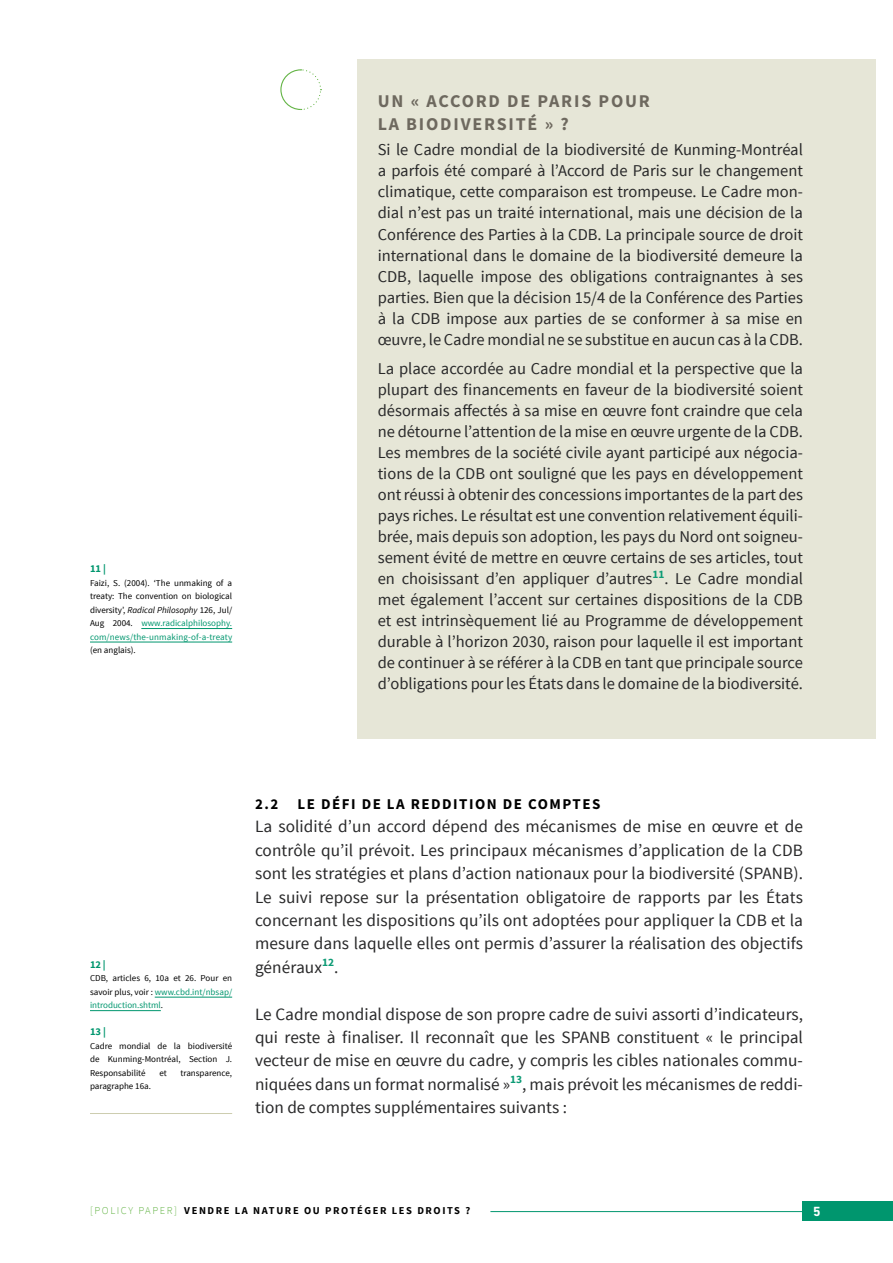
<style>
.page{position:relative;width:893px;height:1263px;background:#fff}
.page>*{position:absolute;margin:0;border:0;box-sizing:border-box;transform-origin:0 0}
.t1{font:700 18px/23.4px "Fiantext";letter-spacing:.1em;color:#6e695f}
.t2{font:17.25px/23.4px "Source Sans Pro";color:#282829;text-align:justify}
.t3{font:16.5px/21px "Source Sans Pro";color:#282829;text-align:justify}
.t4{font:700 15px "Fiantext";letter-spacing:.1em;color:#000}
.t5{font:700 13.5px "DIN Next LT Pro";color:#fff}
.t6{font:700 10.5px "Source Sans Pro";letter-spacing:.15em;color:#000}
.t7{font:700 10.5px "Source Sans Pro";color:#00966e}
.t8{font:9px/13.5px "Source Sans Pro";color:#000;text-align:justify}
.s1{font-style:italic}
.s2{color:#00966e}
.s3{font-weight:300;color:#64b446}
</style>
<div class="page">
<div style="left:803px;top:1201px;width:90px;height:20px;background:#00966e"></div>
<hr style="left:490px;top:1211px;width:314px;height:1px;background:#00966e">
<div style="left:357px;top:59px;width:519px;height:680px;background:#e6e6d7"></div>
<svg style="left:280px;top:69px;width:42px;height:41px"></svg>
<hr style="left:141px;top:628px;width:91px;height:1px;background:#00966e">
<hr style="left:90px;top:642px;width:142px;height:1px;background:#00966e">
<hr style="left:155px;top:997px;width:77px;height:1px;background:#00966e">
<hr style="left:90px;top:1010px;width:71px;height:1px;background:#00966e">
<hr style="left:90px;top:1113px;width:142px;height:1px;background:#cdcdaf">
<p class="t7" style="left:90px;top:562px;width:18px">11 |</p>
<p class="t8" style="left:90px;top:576px;width:144px">Faizi, S. (2004). ‘The unmaking of a treaty: The convention on biological diversity’, <span class="s1">Radical Philosophy</span> 126, Jul/ Aug 2004. <span class="s2">www.radicalphilosophy. com/news/the-unmaking-of-a-treaty</span></p>
<p class="t8" style="left:90px;top:644px;width:47px">(en anglais).</p>
<p class="t1" style="left:378px;top:89px;width:274px">UN « ACCORD DE PARIS POUR<br>LA BIODIVERSITÉ » ?</p>
<p class="t3" style="left:378px;top:140px;width:427px">Si le Cadre mondial de la biodiversité de Kunming-Montréal a parfois été comparé à l’Accord de Paris sur le changement climatique, cette comparaison est trompeuse. Le Cadre mon&shy;dial n’est pas un traité international, mais une décision de la Conférence des Parties à la CDB. La principale source de droit international dans le domaine de la biodiversité demeure la CDB, laquelle impose des obligations contraignantes à ses parties. Bien que la décision 15/4 de la Conférence des Parties à la CDB impose aux parties de se conformer à sa mise en œuvre, le Cadre mondial ne se substitue en aucun cas à la CDB.</p>
<p class="t3" style="left:378px;top:358px;width:427px">La place accordée au Cadre mondial et la perspective que la plupart des financements en faveur de la biodiversité soient désormais affectés à sa mise en œuvre font craindre que cela ne détourne l’attention de la mise en œuvre urgente de la CDB.<br>Les membres de la société civile ayant participé aux négocia&shy;tions de la CDB ont souligné que les pays en développement ont réussi à obtenir des concessions importantes de la part des pays riches. Le résultat est une convention relativement équili&shy;brée, mais depuis son adoption, les pays du Nord ont soigneu&shy;sement évité de mettre en œuvre certains de ses articles, tout en choisissant d’en appliquer d’autres<sup>11</sup>. Le Cadre mondial met également l’accent sur certaines dispositions de la CDB et est intrinsèquement lié au Programme de développement durable à l’horizon 2030, raison pour laquelle il est important de continuer à se référer à la CDB en tant que principale source d’obligations pour les États dans le domaine de la biodiversité.</p>
<p class="t7" style="left:90px;top:958px;width:17px">12|</p>
<p class="t8" style="left:90px;top:972px;width:144px">CDB, articles 6, 10a et 26. Pour en savoir plus, voir : <span class="s2">www.cbd.int/nbsap/ introduction.shtml</span>.</p>
<p class="t7" style="left:90px;top:1025px;width:18px">13 |</p>
<p class="t8" style="left:90px;top:1039px;width:144px">Cadre mondial de la biodiversité de Kunming-Montréal, Section J.<br>Responsabilité</p>
<p class="t8" style="left:159px;top:1066px;width:9px">et</p>
<p class="t8" style="left:180px;top:1066px;width:53px">transparence,</p>
<p class="t8" style="left:90px;top:1080px;width:62px">paragraphe 16a.</p>
<p class="t4" style="left:255px;top:794px;width:25px">2.2</p>
<p class="t4" style="left:298px;top:794px;width:304px">LE DÉFI DE LA REDDITION DE COMPTES</p>
<p class="t2" style="left:255px;top:815px;width:549px">La solidité d’un accord dépend des mécanismes de mise en œuvre et de contrôle qu’il prévoit. Les principaux mécanismes d’application de la CDB sont les stratégies et plans d’action nationaux pour la biodiversité (SPANB).<br>Le suivi repose sur la présentation obligatoire de rapports par les États concernant les dispositions qu’ils ont adoptées pour appliquer la CDB et la mesure dans laquelle elles ont permis d’assurer la réalisation des objectifs généraux<sup>12</sup>.</p>
<p class="t2" style="left:255px;top:1002px;width:549px">Le Cadre mondial dispose de son propre cadre de suivi assorti d’indicateurs, qui reste à finaliser. Il reconnaît que les SPANB constituent « le principal vecteur de mise en œuvre du cadre, y compris les cibles nationales commu&shy;niquées dans un format normalisé »<sup>13</sup>, mais prévoit les mécanismes de reddi&shy;tion de comptes supplémentaires suivants :</p>
<p class="t6" style="left:90px;top:1204px;width:382px"><span class="s3">[POLICY PAPER]</span> VENDRE LA NATURE OU PROTÉGER LES DROITS ?</p>
<p class="t5" style="left:813px;top:1203px;width:9px">5</p>
</div>
